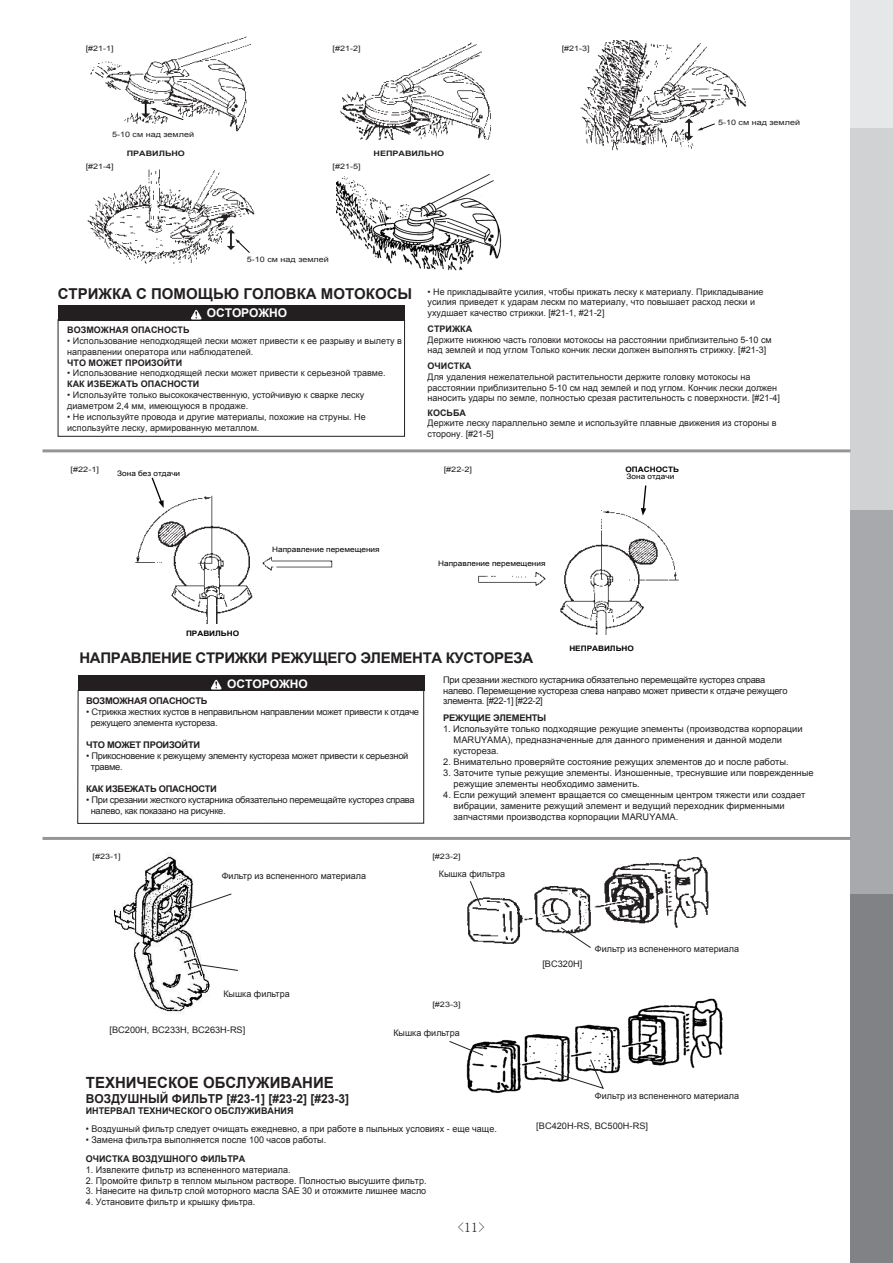
<style>
.page{position:relative;width:893px;height:1263px;background:#fff}
.page>*{position:absolute;margin:0;border:0;box-sizing:border-box;transform-origin:0 0}
.t1{font:700 15.45px "Arial";color:#231f20}
.t2{font:700 15px "Arial";color:#231f20}
.t3{font:700 14.7px "Arial";letter-spacing:-.025em;color:#231f20}
.t4{font:13.8px "MS P Mincho";color:#231f20}
.t5{font:700 12.3px "Arial";color:#231f20}
.t6{font:700 12px "Arial";letter-spacing:-.005em;color:#fff}
.t7{font:700 11.85px "Arial";color:#fff}
.t8{font:9.3px "Arial";color:#231f20}
.t9{font:700 9.3px "Arial";color:#231f20}
.t10{font:9.15px/10.9px "Arial";color:#231f20}
.t11{font:9.15px/10.9px "Arial";letter-spacing:-.03em;color:#231f20}
.t12{font:9.15px/10.9px "Arial";letter-spacing:-.035em;color:#231f20}
.t13{font:700 9.15px "Arial";letter-spacing:-.03em;color:#231f20}
.t14{font:9px/10.8px "Arial";color:#231f20}
.t15{font:700 9px "Arial";color:#231f20}
.t16{font:7.5px "Arial";color:#231f20;scale:1.2 1}
.t17{font:7.5px "Arial";color:#030303;scale:1.1 1}
.t18{font:700 7.5px "Arial";color:#030303;scale:1.1 1}
.t19{font:7.5px "Arial";color:#231f20;scale:1.21 1}
.t20{font:700 7.5px "Arial";color:#231f20;scale:1.2 1}
.t21{font:7.5px "Arial";color:#231f20;scale:1.22 1}
</style>
<div class="page">
<div style="left:850px;top:128px;width:43px;height:383px;background:#d1d2d4"></div>
<div style="left:850px;top:511px;width:43px;height:383px;background:#a8a9ad"></div>
<div style="left:850px;top:894px;width:43px;height:369px;background:#808285"></div>
<div style="left:850px;top:0;width:43px;height:128px;background:#e6e7e9"></div>
<hr style="left:43px;top:449px;width:807px;height:3px;background:#939598">
<hr style="left:43px;top:837px;width:807px;height:3px;background:#939598">
<img style="left:90px;top:36px;width:161px;height:95px">
<svg style="left:141px;top:99px;width:43px;height:22px"></svg>
<img style="left:340px;top:42px;width:151px;height:97px">
<img style="left:580px;top:41px;width:166px;height:110px">
<svg style="left:685px;top:118px;width:31px;height:22px"></svg>
<img style="left:87px;top:169px;width:168px;height:95px">
<svg style="left:227px;top:229px;width:24px;height:25px"></svg>
<img style="left:337px;top:173px;width:165px;height:98px">
<div style="left:58px;top:320px;width:347px;height:116px;border:1px solid #231f20"></div>
<div style="left:58px;top:305px;width:347px;height:15px;background:#231f20"></div>
<img style="left:190px;top:309px;width:12px;height:11px">
<img style="left:135px;top:495px;width:198px;height:129px">
<svg style="left:150px;top:477px;width:14px;height:31px"></svg>
<img style="left:478px;top:510px;width:201px;height:125px">
<svg style="left:641px;top:485px;width:6px;height:31px"></svg>
<div style="left:78px;top:676px;width:347px;height:15px;background:#231f20"></div>
<img style="left:210px;top:679px;width:12px;height:11px">
<img style="left:114px;top:856px;width:96px;height:158px">
<svg style="left:190px;top:893px;width:42px;height:16px"></svg>
<svg style="left:192px;top:963px;width:46px;height:8px"></svg>
<img style="left:467px;top:857px;width:242px;height:87px">
<img style="left:466px;top:998px;width:257px;height:95px">
<svg style="left:470px;top:881px;width:11px;height:25px"></svg>
<svg style="left:560px;top:927px;width:31px;height:21px"></svg>
<svg style="left:536px;top:1059px;width:68px;height:30px"></svg>
<svg style="left:449px;top:1041px;width:35px;height:15px"></svg>
<p class="t16" style="left:86px;top:43px;width:25px">[#21-1]</p>
<p class="t16" style="left:333px;top:43px;width:25px">[#21-2]</p>
<p class="t16" style="left:112px;top:130px;width:70px">5-10 см над землей</p>
<p class="t20" style="left:127px;top:148px;width:50px">ПРАВИЛЬНО</p>
<p class="t16" style="left:86px;top:161px;width:25px">[#21-4]</p>
<p class="t16" style="left:333px;top:161px;width:25px">[#21-5]</p>
<p class="t20" style="left:374px;top:148px;width:60px">НЕПРАВИЛЬНО</p>
<p class="t16" style="left:247px;top:254px;width:70px">5-10 см над землей</p>
<p class="t16" style="left:562px;top:43px;width:25px">[#21-3]</p>
<p class="t16" style="left:718px;top:118px;width:70px">5-10 см над землей</p>
<h2 class="t2" style="left:58px;top:283px;width:356px">СТРИЖКА С ПОМОЩЬЮ ГОЛОВКА МОТОКОСЫ</h2>
<h3 class="t6" style="left:207px;top:304px;width:82px">ОСТОРОЖНО</h3>
<p class="t15" style="left:67px;top:324px;width:124px">ВОЗМОЖНАЯ ОПАСНОСТЬ</p>
<p class="t14" style="left:67px;top:335px;width:336px">• Использование неподходящей лески может привести к ее разрыву и вылету в направлении оператора или наблюдателей.</p>
<p class="t15" style="left:67px;top:356px;width:116px">ЧТО МОЖЕТ ПРОИЗОЙТИ</p>
<p class="t14" style="left:67px;top:368px;width:320px">• Использование неподходящей лески может привести к серьезной травме.</p>
<p class="t15" style="left:67px;top:378px;width:134px">КАК ИЗБЕЖАТЬ ОПАСНОСТИ</p>
<p class="t14" style="left:67px;top:389px;width:298px">• Используйте только высококачественную, устойчивую к сварке леску диаметром 2,4 мм, имеющуюся в продаже.</p>
<p class="t14" style="left:67px;top:411px;width:300px">• Не используйте провода и другие материалы, похожие на струны. Не используйте леску, армированную металлом.</p>
<p class="t14" style="left:428px;top:286px;width:337px">• Не прикладывайте усилия, чтобы прижать леску к материалу. Прикладывание усилия приведет к ударам лескм по материалу, что повышает расход лески и ухудшает качество стрижки. [#21-1, #21-2]</p>
<p class="t15" style="left:428px;top:322px;width:46px">СТРИЖКА</p>
<p class="t14" style="left:428px;top:334px;width:346px">Держите нижнюю часть головки мотокосы на расстоянии приблизительно 5-10 см над землей и под углом Только кончик лески должен выполнять стрижку. [#21-3]</p>
<p class="t15" style="left:428px;top:359px;width:45px">ОЧИСТКА</p>
<p class="t14" style="left:428px;top:371px;width:354px">Для удаления нежелательной растительности держите головку мотокосы на расстоянии приблизительно 5-10 см над землей и под углом. Кончик лески должен наносить удары по земле, полностью срезая растительность с поверхности. [#21-4]</p>
<p class="t15" style="left:428px;top:406px;width:40px">КОСЬБА</p>
<p class="t14" style="left:428px;top:418px;width:350px">Держите леску параллельно земле и используйте плавные движения из стороны в сторону. [#21-5]</p>
<p class="t21" style="left:71px;top:464px;width:25px">[#22-1]</p>
<p class="t21" style="left:444px;top:464px;width:25px">[#22-2]</p>
<p class="t17" style="left:117px;top:468px;width:59px">Зона без отдачи</p>
<p class="t18" style="left:186px;top:628px;width:50px">ПРАВИЛЬНО</p>
<p class="t17" style="left:272px;top:545px;width:99px">Направление перемещения</p>
<p class="t17" style="left:438px;top:558px;width:99px">Направление перемещения</p>
<p class="t18" style="left:625px;top:464px;width:50px">ОПАСНОСТЬ</p>
<p class="t17" style="left:627px;top:471px;width:45px">Зона отдачи</p>
<p class="t18" style="left:569px;top:643px;width:60px">НЕПРАВИЛЬНО</p>
<h3 class="t3" style="left:79px;top:647px;width:455px">НАПРАВЛЕНИЕ СТРИЖКИ РЕЖУЩЕГО ЭЛЕМЕНТА КУСТОРЕЗА</h3>
<p class="t12" style="left:443px;top:674px;width:346px">При срезании жесткого кустарника обязательно перемещайте кусторез справа налево. Перемещение кустореза слева направо может привести к отдаче режущего злемента. [#22-1] [#22-2]</p>
<p class="t13" style="left:443px;top:711px;width:105px">РЕЖУЩИЕ ЭЛЕМЕНТЫ</p>
<p class="t10" style="left:454px;top:723px;width:350px;text-indent:-10px">1. Используйте только подходящие режущие эпементы (производства корпорации<br>MARUYAMA), предназначенные для данного применения и данной модели кустореза.</p>
<p class="t10" style="left:443px;top:756px;width:347px">2. Внимательно проверяйте состояние режущих элементов до и после работы.</p>
<p class="t10" style="left:454px;top:767px;width:361px;text-indent:-10px">3. Заточите тупые режущие элементы. Изношенные, треснувшие или поврежденные режущие элементы необходимо заменить.</p>
<p class="t10" style="left:454px;top:789px;width:353px;text-indent:-10px">4. Если режущий элемент вращается со смещенным центром тяжести или создает вибрации, замените режущий элемент и ведущий переходник фирменными запчастями производства корпорации MARUYAMA.</p>
<h3 class="t7" style="left:227px;top:675px;width:82px">ОСТОРОЖНО</h3>
<p class="t13" style="left:86px;top:694px;width:123px">ВОЗМОЖНАЯ ОПАСНОСТЬ</p>
<p class="t11" style="left:91px;top:706px;width:330px;text-indent:-5px">• Стрижка жестких кустов в неправильном направлении может привести к отдаче режущего элемента кустореза.</p>
<p class="t13" style="left:86px;top:738px;width:116px">ЧТО МОЖЕТ ПРОИЗОЙТИ</p>
<p class="t11" style="left:91px;top:750px;width:319px;text-indent:-5px">• Прикосновение к режущему элементу кустореза может привести к серьезной травме.</p>
<p class="t13" style="left:86px;top:782px;width:132px">КАК ИЗБЕЖАТЬ ОПАСНОСТИ</p>
<p class="t11" style="left:91px;top:794px;width:326px;text-indent:-5px">• При срезании жесткого кустарника обязательно перемещайте кусторез справа налево, как показано на рисунке.</p>
<p class="t19" style="left:93px;top:852px;width:25px">[#23-1]</p>
<p class="t19" style="left:432px;top:852px;width:25px">[#23-2]</p>
<p class="t14" style="left:222px;top:870px;width:146px">Фильтр из вспененного материала</p>
<p class="t14" style="left:439px;top:869px;width:68px">Кышка фильтра</p>
<p class="t14" style="left:223px;top:989px;width:68px">Кышка фильтра</p>
<p class="t14" style="left:110px;top:1024px;width:137px">[BC200H, BC233H, BC263H-RS]</p>
<p class="t19" style="left:432px;top:999px;width:25px">[#23-3]</p>
<p class="t14" style="left:393px;top:1027px;width:68px">Кышка фильтра</p>
<h1 class="t1" style="left:86px;top:1072px;width:249px">ТЕХНИЧЕСКОЕ ОБСЛУЖИВАНИЕ</h1>
<h3 class="t5" style="left:86px;top:1090px;width:265px">ВОЗДУШНЫЙ ФИЛЬТР [#23-1] [#23-2] [#23-3]</h3>
<p class="t9" style="left:86px;top:1104px;width:209px">ИНТЕРВАЛ ТЕХНИЧЕСКОГО ОБСЛУЖИВАНИЯ</p>
<p class="t8" style="left:86px;top:1122px;width:412px">• Воздушный фильтр следует очищать ежедневно, а при работе в пыльных условиях - еще чаще.</p>
<p class="t8" style="left:86px;top:1133px;width:242px">• Замена фильтра выполняется после 100 часов работы.</p>
<p class="t9" style="left:86px;top:1152px;width:161px">ОЧИСТКА ВОЗДУШНОГО ФИЛЬТРА</p>
<p class="t8" style="left:86px;top:1163px;width:206px">1. Извлеките фильтр из вспененного материала.</p>
<p class="t8" style="left:86px;top:1174px;width:342px">2. Промойте фильтр в теплом мыльном растворе. Полностью высушите фильтр.</p>
<p class="t8" style="left:86px;top:1185px;width:342px">3. Нанесите на фильтр слой моторного масла ЅАЕ 30 и отожмите лишнее масло</p>
<p class="t8" style="left:86px;top:1195px;width:171px">4. Установите фильтр и крышку фиьтра.</p>
<h3 class="t4" style="left:457px;top:1220px;width:29px">&lt;11&gt;</h3>
<p class="t14" style="left:542px;top:959px;width:41px">[BC320H]</p>
<p class="t14" style="left:595px;top:944px;width:146px">Фильтр из вспененного материала</p>
<p class="t14" style="left:595px;top:1091px;width:146px">Фильтр из вспененного материала</p>
<p class="t14" style="left:536px;top:1120px;width:113px">[BC420H-RS, BC500H-RS]</p>
</div>
